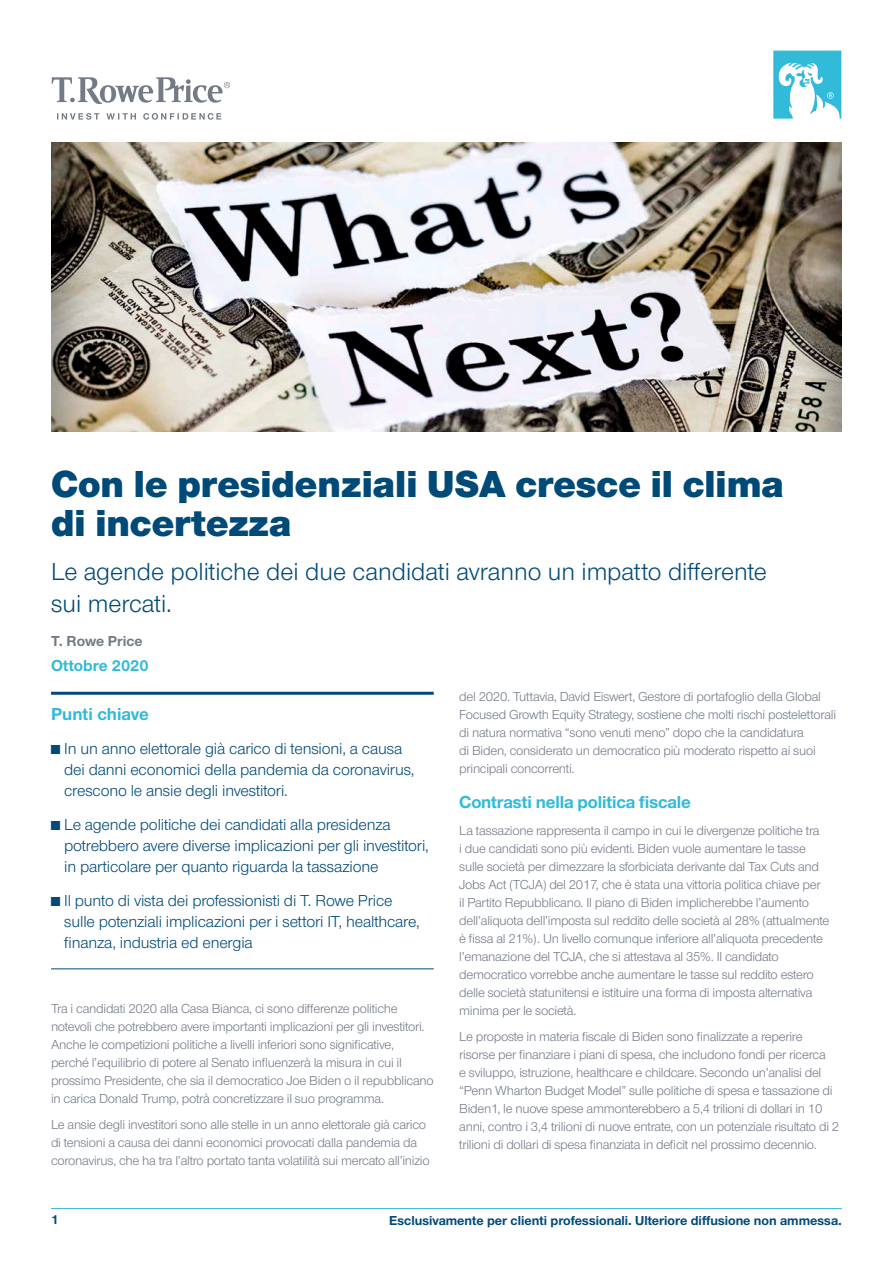
<style>
.page{position:relative;width:893px;height:1263px;background:#fff}
.page>*{position:absolute;margin:0;border:0;box-sizing:border-box;transform-origin:0 0}
.t1{font:900 39px/39px "Nimbus San Nov";color:#004a78}
.t2{font:25.5px/31.5px "Nimbus San Nov";color:#004a78}
.t3{font:700 18px "Nimbus San Nov";letter-spacing:-.01em;color:#32bad9}
.t4{font:16.5px/21px "Nimbus San Nov";letter-spacing:-.01em;color:#004a78}
.t5{font:700 16.5px "Nimbus San Nov";color:#32bad9}
.t6{font:700 15px "Nimbus San Nov";color:#747b87}
.t7{font:13.5px/18px "Nimbus San Nov";letter-spacing:-.02em;color:#747b87}
.t8{font:700 13.5px "Nimbus San Nov";color:#004a78}
.s1{font-weight:700;font-size:13.5px}
</style>
<div class="page">
<svg style="left:773px;top:51px;width:68px;height:68px"></svg>
<svg style="left:57px;top:113px;width:164px;height:7px"></svg>
<svg style="left:52px;top:77px;width:178px;height:27px"></svg>
<hr style="left:51px;top:1208px;width:791px;height:1px;background:#32bad9">
<hr style="left:51px;top:968px;width:383px;height:1px;background:#004a78">
<hr style="left:51px;top:692px;width:383px;height:3px;background:#004a78">
<img style="left:51px;top:142px;width:791px;height:290px">
<h1 class="t1" style="left:51px;top:464px;width:734px">Con le presidenziali USA cresce il clima di incertezza</h1>
<h2 class="t2" style="left:51px;top:556px;width:717px">Le agende politiche dei due candidati avranno un impatto differente sui mercati.</h2>
<p class="t6" style="left:51px;top:632px;width:93px">T. Rowe Price</p>
<p class="t5" style="left:51px;top:656px;width:99px">Ottobre 2020</p>
<h3 class="t3" style="left:51px;top:704px;width:99px">Punti chiave</h3>
<p class="t4" style="left:64px;top:738px;width:352px;text-indent:-13px"><span class="s1">■</span> In un anno elettorale già carico di tensioni, a causa dei danni economici della pandemia da coronavirus, crescono le ansie degli investitori.</p>
<p class="t4" style="left:64px;top:814px;width:366px;text-indent:-13px"><span class="s1">■</span> Le agende politiche dei candidati alla presidenza potrebbero avere diverse implicazioni per gli investitori, in particolare per quanto riguarda la tassazione</p>
<p class="t4" style="left:64px;top:890px;width:357px;text-indent:-13px"><span class="s1">■</span> Il punto di vista dei professionisti di T. Rowe Price sulle potenziali implicazioni per i settori IT, healthcare, finanza, industria ed energia</p>
<p class="t7" style="left:51px;top:999px;width:384px">Tra i candidati 2020 alla Casa Bianca, ci sono differenze politiche notevoli che potrebbero avere importanti implicazioni per gli investitori.<br>Anche le competizioni politiche a livelli inferiori sono significative, perché l’equilibrio di potere al Senato influenzerà la misura in cui il prossimo Presidente, che sia il democratico Joe Biden o il repubblicano in carica Donald Trump, potrà concretizzare il suo programma.</p>
<p class="t7" style="left:51px;top:1116px;width:380px">Le ansie degli investitori sono alle stelle in un anno elettorale già carico di tensioni a causa dei danni economici provocati dalla pandemia da coronavirus, che ha tra l’altro portato tanta volatilità sui mercato all’inizio</p>
<p class="t7" style="left:459px;top:687px;width:378px">del 2020. Tuttavia, David Eiswert, Gestore di portafoglio della Global Focused Growth Equity Strategy, sostiene che molti rischi postelettorali di natura normativa “sono venuti meno” dopo che la candidatura<br>di Biden, considerato un democratico più moderato rispetto ai suoi principali concorrenti.</p>
<h3 class="t3" style="left:459px;top:791px;width:233px">Contrasti nella politica fiscale</h3>
<p class="t7" style="left:459px;top:821px;width:372px">La tassazione rappresenta il campo in cui le divergenze politiche tra<br>i due candidati sono più evidenti. Biden vuole aumentare le tasse sulle società per dimezzare la sforbiciata derivante dal Tax Cuts and Jobs Act (TCJA) del 2017, che è stata una vittoria politica chiave per<br>il Partito Repubblicano. Il piano di Biden implicherebbe l’aumento dell’aliquota dell’imposta sul reddito delle società al 28% (attualmente è fissa al 21%). Un livello comunque inferiore all’aliquota precedente l’emanazione del TCJA, che si attestava al 35%. Il candidato democratico vorrebbe anche aumentare le tasse sul reddito estero delle società statunitensi e istituire una forma di imposta alternativa minima per le società.</p>
<p class="t7" style="left:459px;top:1028px;width:382px">Le proposte in materia fiscale di Biden sono finalizzate a reperire risorse per finanziare i piani di spesa, che includono fondi per ricerca<br>e sviluppo, istruzione, healthcare e childcare. Secondo un’analisi del “Penn Wharton Budget Model” sulle politiche di spesa e tassazione di Biden1, le nuove spese ammonterebbero a 5,4 trilioni di dollari in 10 anni, contro i 3,4 trilioni di nuove entrate, con un potenziale risultato di 2 trilioni di dollari di spesa finanziata in deficit nel prossimo decennio.</p>
<p class="t8" style="left:51px;top:1212px;width:9px">1</p>
<p class="t8" style="left:389px;top:1213px;width:454px">Esclusivamente per clienti professionali. Ulteriore diffusione non ammessa.</p>
</div>
